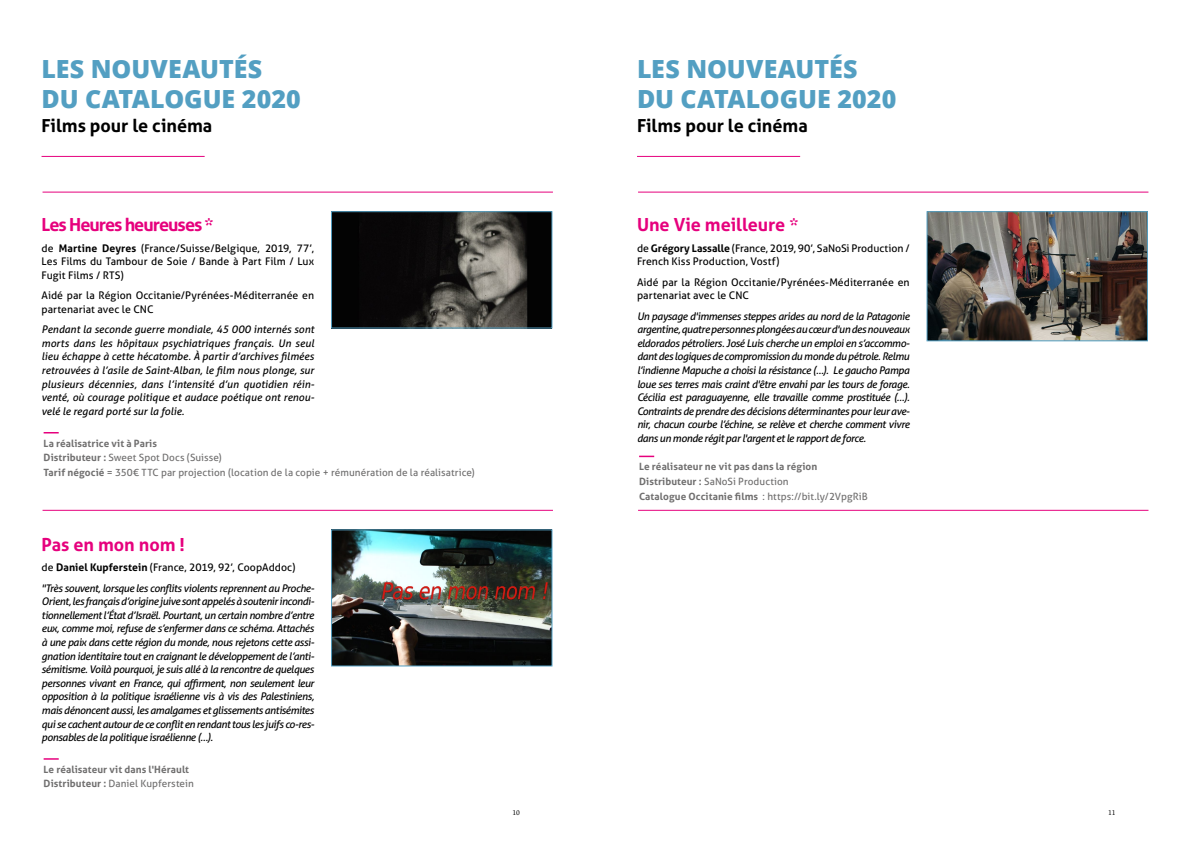
<style>
.page{position:relative;width:1191px;height:842px;background:#fff}
.page>*{position:absolute;margin:0;border:0;box-sizing:border-box;transform-origin:0 0}
.t1{font:800 25px/30px "Open Sans";color:#539fc2}
.t2{font:700 18px "Aller";color:#000}
.t3{font:700 18px "Aller";letter-spacing:-.005em;color:#e6007d}
.t4{font:700 18px "Aller";letter-spacing:-.055em;color:#e6007d}
.t5{font:italic 10.5px/13.6px "Aller";letter-spacing:-.04em;color:#000;text-align:justify}
.t6{font:10.5px/13.6px "Aller";letter-spacing:.005em;color:#000}
.t7{font:700 10px/14.7px "Aller";letter-spacing:.01em;color:#706f6f}
.t8{font:10px/14.7px "Aller";letter-spacing:.005em;color:#706f6f}
.t9{font:8px "Gentium Basic";color:#000}
.s1{font-weight:700}
.s2{font-style:normal}
.s3{font-weight:700;font-style:normal}
.s4{font-weight:400}
</style>
<div class="page">
<hr style="left:42px;top:156px;width:163px;height:1px;background:#e6007d">
<img style="left:333px;top:213px;width:217px;height:113px">
<div style="left:331px;top:211px;width:221px;height:117px;border:1px solid #539fc2"></div>
<hr style="left:43px;top:192px;width:510px;height:1px;background:#e6007d">
<svg style="left:44px;top:432px;width:15px;height:1px"></svg>
<img style="left:333px;top:531px;width:217px;height:133px">
<hr style="left:43px;top:510px;width:510px;height:1px;background:#e6007d">
<svg style="left:44px;top:758px;width:15px;height:2px"></svg>
<hr style="left:637px;top:156px;width:163px;height:1px;background:#e6007d">
<img style="left:928px;top:213px;width:218px;height:126px">
<div style="left:926px;top:211px;width:222px;height:130px;border:1px solid #539fc2"></div>
<hr style="left:638px;top:192px;width:510px;height:1px;background:#e6007d">
<hr style="left:638px;top:510px;width:510px;height:1px;background:#e6007d">
<svg style="left:639px;top:456px;width:15px;height:1px"></svg>
<h1 class="t1" style="left:42px;top:53px;width:261px">LES NOUVEAUTÉS<br>DU CATALOGUE 2020</h1>
<h2 class="t2" style="left:42px;top:114px;width:172px">Films pour le cinéma</h2>
<h2 class="t4" style="left:42px;top:214px;width:173px">Les Heures heureuses *</h2>
<p class="t6" style="left:42px;top:241px;width:274px;text-align:justify">de <span class="s1">Martine Deyres</span> (France/Suisse/Belgique, 2019, 77’, Les Films du Tambour de Soie / Bande à Part Film / Lux Fugit Films / RTS)</p>
<p class="t6" style="left:42px;top:289px;width:274px">Aidé par la Région Occitanie/Pyrénées-Méditerranée en partenariat avec le CNC</p>
<p class="t5" style="left:42px;top:323px;width:274px">Pendant la seconde guerre mondiale, 45 000 internés sont morts dans les hôpitaux psychiatriques français. Un seul lieu échappe à cette hécatombe. À partir d’archives filmées retrouvées à l’asile de Saint-Alban, le film nous plonge, sur plusieurs décennies, dans l’intensité d’un quotidien réin&shy;venté, où courage politique et audace poétique ont renou&shy;velé le regard porté sur la folie.</p>
<p class="t8" style="left:44px;top:436px;width:433px"><span class="s1">La réalisatrice vit à Paris<br>Distributeur :</span> Sweet Spot Docs (Suisse)<br><span class="s1">Tarif négocié</span> = 350€ TTC par projection (location de la copie + rémunération de la réalisatrice)</p>
<h2 class="t3" style="left:42px;top:533px;width:145px">Pas en mon nom !</h2>
<p class="t5" style="left:42px;top:557px;width:274px;line-height:20.4px"><span class="s2">de</span> <span class="s3">Daniel Kupferstein</span> <span class="s2">(France, 2019, 92’, CoopAddoc) </span>"Très souvent, lorsque les conflits violents reprennent au Proche-</p>
<p class="t5" style="left:42px;top:595px;width:274px">Orient, les français d’origine juive sont appelés à soutenir incondi&shy;tionnellement l’État d’Israël. Pourtant, un certain nombre d’entre eux, comme moi, refuse de s’enfermer dans ce schéma. Attachés à une paix dans cette région du monde, nous rejetons cette assi&shy;gnation identitaire tout en craignant le développement de l’anti&shy;sémitisme. Voilà pourquoi, je suis allé à la rencontre de quelques personnes vivant en France, qui affirment, non seulement leur opposition à la politique israélienne vis à vis des Palestiniens, mais dénoncent aussi, les amalgames et glissements antisémites qui se cachent autour de ce conflit en rendant tous les juifs co-res&shy;ponsables de la politique israélienne (…).</p>
<p class="t7" style="left:44px;top:762px;width:152px">Le réalisateur vit dans l'Hérault<br>Distributeur : <span class="s4">Daniel Kupferstein</span></p>
<h1 class="t1" style="left:637px;top:53px;width:261px">LES NOUVEAUTÉS<br>DU CATALOGUE 2020</h1>
<h2 class="t2" style="left:637px;top:114px;width:172px">Films pour le cinéma</h2>
<h2 class="t3" style="left:637px;top:214px;width:162px">Une Vie meilleure *</h2>
<p class="t6" style="left:637px;top:241px;width:274px">de <span class="s1">Grégory Lassalle</span> (France, 2019, 90’, SaNoSi Production /<br>French Kiss Production, Vostf)</p>
<p class="t6" style="left:637px;top:275px;width:274px">Aidé par la Région Occitanie/Pyrénées-Méditerranée en partenariat avec le CNC</p>
<p class="t5" style="left:637px;top:309px;width:274px">Un paysage d'immenses steppes arides au nord de la Patagonie argentine, quatre personnes plongées au cœur d'un des nouveaux eldorados pétroliers. José Luis cherche un emploi en s’accommo&shy;dant des logiques de compromission du monde du pétrole. Relmu l’indienne Mapuche a choisi la résistance (…). Le gaucho Pampa loue ses terres mais craint d'être envahi par les tours de forage.<br>Cécilia est paraguayenne, elle travaille comme prostituée (…).<br>Contraints de prendre des décisions déterminantes pour leur ave&shy;nir, chacun courbe l’échine, se relève et cherche comment vivre dans un monde régit par l'argent et le rapport de force.</p>
<p class="t7" style="left:639px;top:459px;width:230px">Le réalisateur ne vit pas dans la région<br>Distributeur : <span class="s4">SaNoSi Production<br></span>Catalogue Occitanie films <span class="s4">: https://bit.ly/2VpgRiB</span></p>
<p class="t9" style="left:512px;top:807px;width:9px">10</p>
<p class="t9" style="left:1108px;top:807px;width:9px">11</p>
</div>
